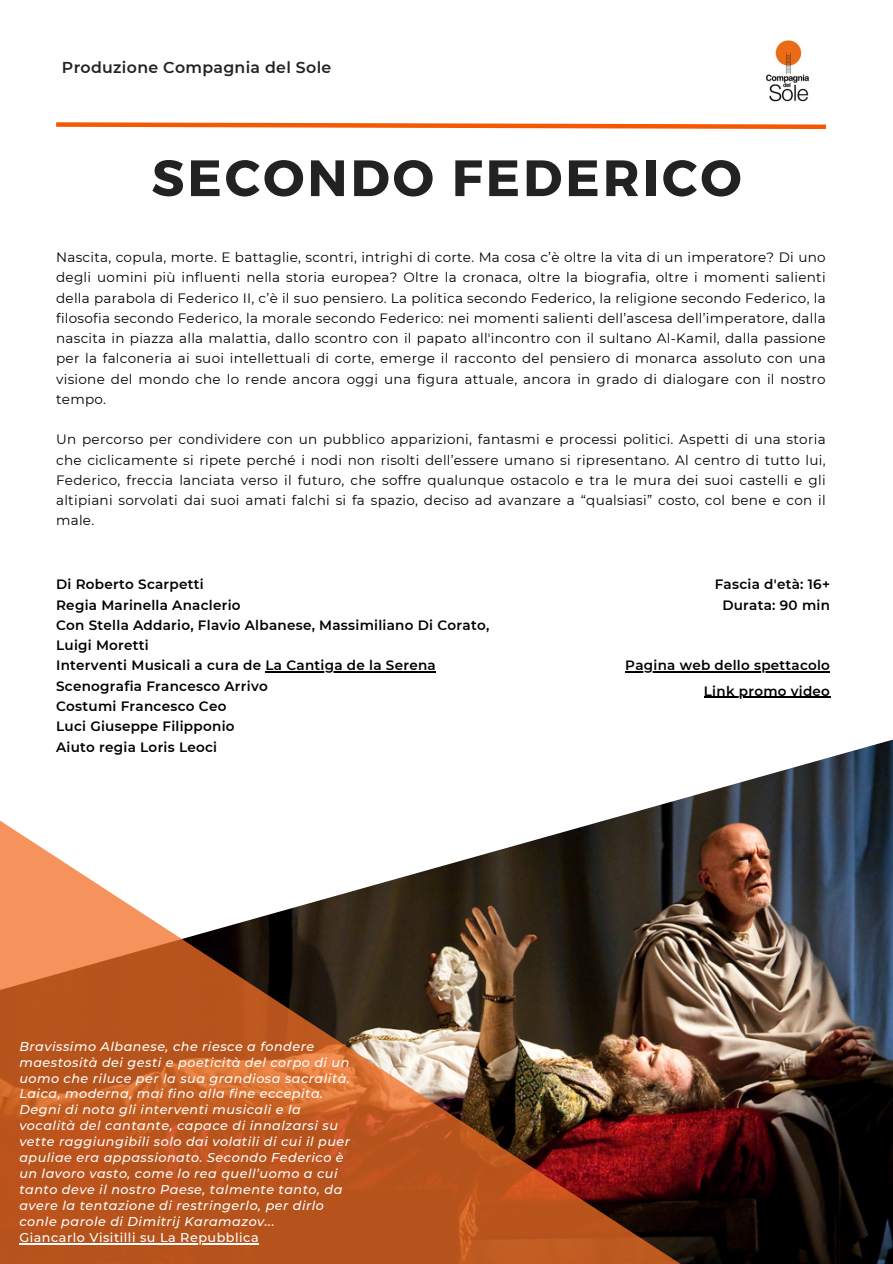
<style>
.page{position:relative;width:893px;height:1264px;background:#fff}
.page>*{position:absolute;margin:0;border:0;box-sizing:border-box;transform-origin:0 0}
.t1{font:700 51px "Montserrat";letter-spacing:.06em;color:#222}
.t2{font:600 15.75px "Montserrat";letter-spacing:.02em;color:#222}
.t3{font:13.5px/20.2px "Montserrat";letter-spacing:.02em;color:#000;text-align:justify}
.t4{font:600 13.5px/20.2px "Montserrat";letter-spacing:.02em;color:#000}
.t5{font:italic 500 12.75px/15.9px "Montserrat";letter-spacing:.04em;color:#fff}
.t6{font:500 12.75px "Montserrat";letter-spacing:.04em;color:#fff}
</style>
<div class="page">
<img style="left:787px;top:1012px;width:105px;height:251px">
<svg style="left:265px;top:672px;width:627px;height:340px"></svg>
<img style="left:0;top:704px;width:787px;height:559px">
<hr style="left:265px;top:671px;width:171px;height:1px;background:#000">
<hr style="left:625px;top:671px;width:205px;height:1px;background:#000">
<hr style="left:704px;top:696px;width:126px;height:2px;background:#000">
<img style="left:765px;top:40px;width:44px;height:62px">
<svg style="left:56px;top:122px;width:770px;height:8px"></svg>
<hr style="left:19px;top:1242px;width:240px;height:1px;background:#fff">
<p class="t2" style="left:62px;top:57px;width:271px">Produzione Compagnia del Sole</p>
<h1 class="t1" style="left:151px;top:145px;width:591px">SECONDO FEDERICO</h1>
<p class="t3" style="left:56px;top:247px;width:771px">Nascita, copula, morte. E battaglie, scontri, intrighi di corte. Ma cosa c’è oltre la vita di un imperatore? Di uno degli uomini più influenti nella storia europea? Oltre la cronaca, oltre la biografia, oltre i momenti salienti della parabola di Federico II, c’è il suo pensiero. La politica secondo Federico, la religione secondo Federico, la filosofia secondo Federico, la morale secondo Federico: nei momenti salienti dell’ascesa dell’imperatore, dalla nascita in piazza alla malattia, dallo scontro con il papato all'incontro con il sultano Al-Kamil, dalla passione per la falconeria ai suoi intellettuali di corte, emerge il racconto del pensiero di monarca assoluto con una visione del mondo che lo rende ancora oggi una figura attuale, ancora in grado di dialogare con il nostro tempo.</p>
<p class="t3" style="left:56px;top:429px;width:771px">Un percorso per condividere con un pubblico apparizioni, fantasmi e processi politici. Aspetti di una storia che ciclicamente si ripete perché i nodi non risolti dell’essere umano si ripresentano. Al centro di tutto lui, Federico, freccia lanciata verso il futuro, che soffre qualunque ostacolo e tra le mura dei suoi castelli e gli altipiani sorvolati dai suoi amati falchi si fa spazio, deciso ad avanzare a “qualsiasi” costo, col bene e con il male.</p>
<p class="t4" style="left:56px;top:574px;width:434px">Di Roberto Scarpetti<br>Regia Marinella Anaclerio<br>Con Stella Addario, Flavio Albanese, Massimiliano Di Corato,<br>Luigi Moretti<br>Interventi Musicali a cura de La Cantiga de la Serena<br>Scenografia Francesco Arrivo<br>Costumi Francesco Ceo<br>Luci Giuseppe Filipponio<br>Aiuto regia Loris Leoci</p>
<p class="t4" style="left:714px;top:574px;width:117px;text-align:center">Fascia d'età: 16+<br>Durata: 90 min</p>
<p class="t4" style="left:625px;top:653px;width:206px;line-height:25.2px;text-align:right">Pagina web dello spettacolo<br>Link promo video</p>
<p class="t5" style="left:19px;top:1038px;width:332px">Bravissimo Albanese, che riesce a fondere maestosità dei gesti e poeticità del corpo di un uomo che riluce per la sua grandiosa sacralità.<br>Laica, moderna, mai fino alla fine eccepita.<br>Degni di nota gli interventi musicali e la vocalità del cantante, capace di innalzarsi su vette raggiungibili solo dai volatili di cui il puer apuliae era appassionato. Secondo Federico è un lavoro vasto, come lo rea quell’uomo a cui tanto deve il nostro Paese, talmente tanto, da avere la tentazione di restringerlo, per dirlo conle parole di Dimitrij Karamazov...</p>
<p class="t6" style="left:19px;top:1229px;width:241px">Giancarlo Visitilli su La Repubblica</p>
</div>
